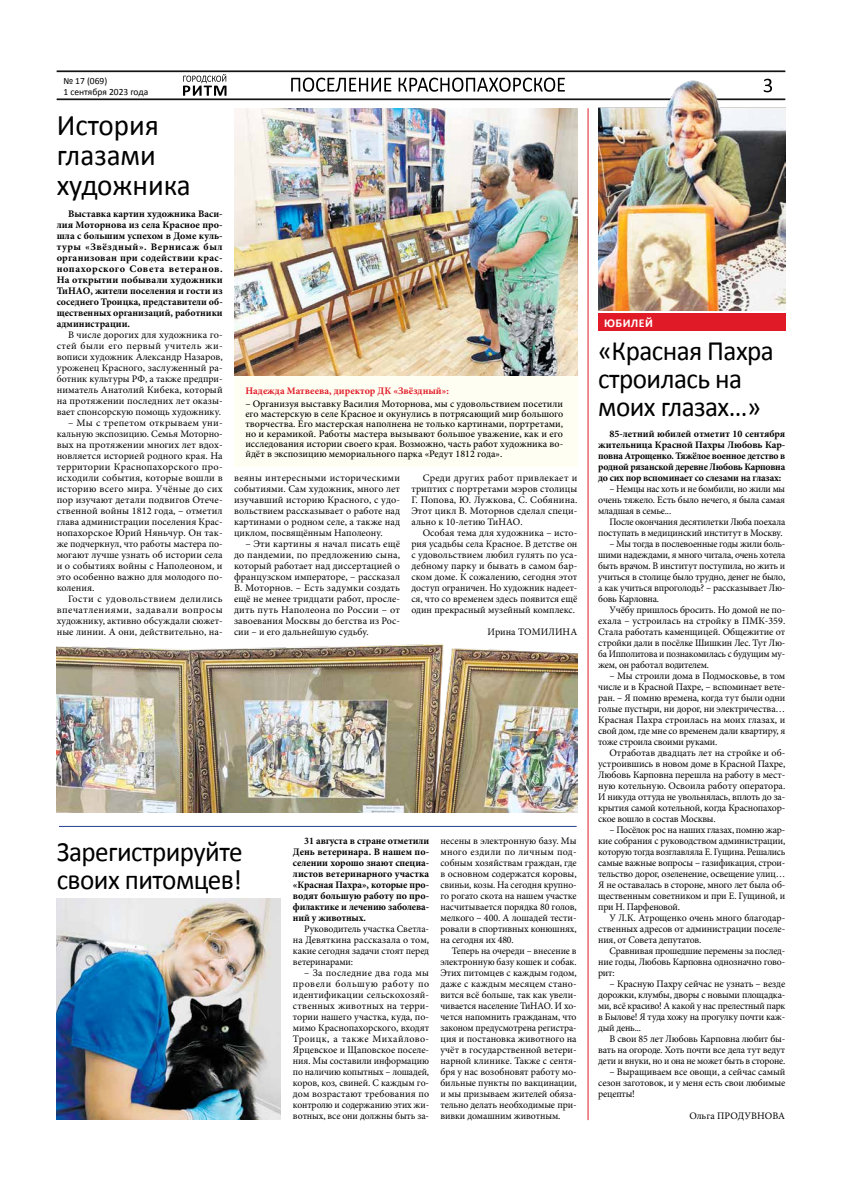
<style>
.page{position:relative;width:842px;height:1191px;background:#fff}
.page>*{position:absolute;margin:0;border:0;box-sizing:border-box;transform-origin:0 0}
.t1{font:30px/30px "Calibri";color:#000}
.t2{font:28px/28px "Calibri";letter-spacing:-.02em;color:#000}
.t3{font:700 12px "Calibri";letter-spacing:.04em;color:#fff}
.t4{font:10px/11px "Minion Pro";letter-spacing:-.01em;color:#000;text-align:justify}
.t5{font:700 10px/11px "Minion Pro";letter-spacing:-.005em;color:#000;text-align:justify}
.t6{font:500 10px/10px "Minion Pro";color:#000;text-align:justify}
.t7{font:10px/11px "Minion Pro";letter-spacing:-.01em;color:#000;text-align:justify;scale:.96 1}
.t8{font:700 10px "Minion Pro";color:#e11a27}
.t9{font:10px "Minion Pro";letter-spacing:.01em;color:#000}
.t10{font:9.5px/11px "Calibri";color:#000}
</style>
<div class="page">
<hr style="left:57px;top:99px;width:728px;height:1px;background:#000">
<svg style="left:183px;top:74px;width:43px;height:22px"></svg>
<hr style="left:57px;top:71px;width:728px;height:1px;background:#000">
<svg style="left:291px;top:78px;width:274px;height:14px"></svg>
<img style="left:57px;top:898px;width:224px;height:221px">
<hr style="left:59px;top:826px;width:518px;height:1px;background:#25408f">
<div style="left:598px;top:314px;width:187px;height:17px;background:#e11a27"></div>
<img style="left:598px;top:78px;width:187px;height:233px">
<hr style="left:587px;top:108px;width:1px;height:1012px;background:#e11a27">
<img style="left:234px;top:108px;width:343px;height:268px">
<img style="left:57px;top:644px;width:520px;height:168px">
<div style="left:234px;top:376px;width:343px;height:91px;background:#fffef2"></div>
<p class="t10" style="left:63px;top:75px;width:86px">№ 17 (069)<br>1 сентября 2023 года</p>
<h1 class="t1" style="left:57px;top:110px;width:136px">История глазами художника</h1>
<p class="t5" style="left:57px;top:208px;width:168px;text-indent:11px">Выставка картин художника Васи&shy;лия Моторнова из села Красное про&shy;шла с большим успехом в Доме куль&shy;туры «Звёздный». Вернисаж был организован при содействии крас&shy;нопахорского Совета ветеранов.<br>На открытии побывали художники ТиНАО, жители поселения и гости из соседнего Троицка, представители об&shy;щественных организаций, работники администрации.</p>
<p class="t4" style="left:57px;top:329px;width:167px;text-indent:11px">В числе дорогих для художника го&shy;стей были его первый учитель жи&shy;вописи художник Александр Назаров, уроженец Красного, заслуженный ра&shy;ботник культуры РФ, а также предпри&shy;ниматель Анатолий Кибека, который на протяжении последних лет оказы&shy;вает спонсорскую помощь художнику.</p>
<p class="t4" style="left:57px;top:417px;width:168px;text-indent:11px">– Мы с трепетом открываем уни&shy;кальную экспозицию. Семья Моторно&shy;вых на протяжении многих лет вдох&shy;новляется историей родного края. На территории Краснопахорского про&shy;исходили события, которые вошли в историю всего мира. Учёные до сих пор изучают детали подвигов Отече&shy;ственной войны 1812 года, – отметил глава администрации поселения Крас&shy;нопахорское Юрий Няньчур. Он так&shy;же подчеркнул, что работы мастера по&shy;могают лучше узнать об истории села и о событиях войны с Наполеоном, и это особенно важно для молодого по&shy;коления.</p>
<p class="t4" style="left:57px;top:593px;width:168px;text-indent:11px">Гости с удовольствием делились впечатлениями, задавали вопросы художнику, активно обсуждали сюжет&shy;ные линии. А они, действительно, на-</p>
<p class="t8" style="left:245px;top:384px;width:205px">Надежда Матвеева, директор ДК «Звёздный»:</p>
<p class="t6" style="left:245px;top:399px;width:319px">– Организуя выставку Василия Моторнова, мы с удовольствием посетили его мастерскую в селе Красное и окунулись в потрясающий мир большого творчества. Его мастерская наполнена не только картинами, портретами, но и керамикой. Работы мастера вызывают большое уважение, как и его исследования истории своего края. Возможно, часть работ художника во&shy;йдёт в экспозицию мемориального парка «Редут 1812 года».</p>
<p class="t4" style="left:234px;top:472px;width:168px">веяны интересными историческими событиями. Сам художник, много лет изучавший историю Красного, с удо&shy;вольствием рассказывает о работе над картинами о родном селе, а также над циклом, посвящённым Наполеону.</p>
<p class="t4" style="left:234px;top:538px;width:168px;text-indent:11px">– Эти картины я начал писать ещё до пандемии, по предложению сына, который работает над диссертацией о французском императоре, – рассказал В. Моторнов. – Есть задумки создать ещё не менее тридцати работ, просле&shy;дить путь Наполеона по России – от завоевания Москвы до бегства из Рос&shy;сии – и его дальнейшую судьбу.</p>
<p class="t4" style="left:411px;top:472px;width:167px;text-indent:11px">Среди других работ привлекает и триптих с портретами мэров столицы Г. Попова, Ю. Лужкова, С. Собянина.<br>Этот цикл В. Моторнов сделал специ&shy;ально к 10-летию ТиНАО.</p>
<p class="t4" style="left:411px;top:527px;width:168px;text-indent:11px">Особая тема для художника – исто&shy;рия усадьбы села Красное. В детстве он с удовольствием любил гулять по уса&shy;дебному парку и бывать в самом бар&shy;ском доме. К сожалению, сегодня этот доступ ограничен. Но художник надеет&shy;ся, что со временем здесь появится ещё один прекрасный музейный комплекс.</p>
<p class="t4" style="left:487px;top:626px;width:91px">Ирина ТОМИЛИНА</p>
<h2 class="t2" style="left:57px;top:838px;width:187px">Зарегистрируйте своих питомцев!</h2>
<p class="t5" style="left:293px;top:835px;width:138px;text-indent:11px">31 августа в стране отметили День ветеринара. В нашем по&shy;селении хорошо знают специа&shy;листов ветеринарного участка «Красная Пахра», которые про&shy;водят большую работу по про&shy;филактике и лечению заболева&shy;ний у животных.</p>
<p class="t4" style="left:293px;top:923px;width:138px;text-indent:11px">Руководитель участка Светла&shy;на Девяткина рассказала о том, какие сегодня задачи стоят перед ветеринарами:</p>
<p class="t4" style="left:293px;top:967px;width:138px;text-indent:11px">– За последние два года мы провели большую работу по идентификации сельскохозяй&shy;ственных животных на терри&shy;тории нашего участка, куда, по&shy;мимо Краснопахорского, входят Троицк, а также Михайлово-Ярцевское и Щаповское поселе&shy;ния. Мы составили информацию по наличию копытных – лошадей, коров, коз, свиней. С каждым го&shy;дом возрастают требования по контролю и содержанию этих жи&shy;вотных, все они должны быть за-</p>
<p class="t4" style="left:440px;top:835px;width:138px">несены в электронную базу. Мы много ездили по личным под&shy;собным хозяйствам граждан, где в основном содержатся коровы, свиньи, козы. На сегодня крупно&shy;го рогато скота на нашем участке насчитывается порядка 80 голов, мелкого – 400. А лошадей тести&shy;ровали в спортивных конюшнях, на сегодня их 480.</p>
<p class="t4" style="left:440px;top:945px;width:138px;text-indent:11px">Теперь на очереди – внесение в электронную базу кошек и собак.<br>Этих питомцев с каждым годом, даже с каждым месяцем стано&shy;вится всё больше, так как увели&shy;чивается население ТиНАО. И хо&shy;чется напомнить гражданам, что законом предусмотрена регистра&shy;ция и постановка животного на учёт в государственной ветери&shy;нарной клинике. Также с сентя&shy;бря у нас возобновят работу мо&shy;бильные пункты по вакцинации, и мы призываем жителей обяза&shy;тельно делать необходимые при&shy;вивки домашним животным.</p>
<p class="t3" style="left:604px;top:315px;width:51px">ЮБИЛЕЙ</p>
<h2 class="t2" style="left:598px;top:337px;width:177px">«Красная Пахра строилась на моих глазах…»</h2>
<p class="t5" style="left:598px;top:428px;width:189px;text-indent:11px">85-летний юбилей отметит 10 сентября жительница Красной Пахры Любовь Кар&shy;повна Атрощенко. Тяжёлое военное детство в родной рязанской деревне Любовь Карповна до сих пор вспоминает со слезами на глазах:</p>
<p class="t4" style="left:598px;top:483px;width:189px;text-indent:11px">– Немцы нас хоть и не бомбили, но жили мы очень тяжело. Есть было нечего, я была самая младшая в семье...</p>
<p class="t4" style="left:598px;top:516px;width:189px;text-align:right">После окончания десятилетки Люба поехала поступать в медицинский институт в Москву.</p>
<p class="t7" style="left:598px;top:538px;width:196px;text-indent:11px">– Мы тогда в послевоенные годы жили боль&shy;шими надеждами, я много читала, очень хотела быть врачом. В институт поступила, но жить и учиться в столице было трудно, денег не было, а как учиться впроголодь? – рассказывает Лю&shy;бовь Карловна.</p>
<p class="t4" style="left:598px;top:604px;width:189px;text-indent:11px">Учёбу пришлось бросить. Но домой не по&shy;ехала – устроилась на стройку в ПМК-359.<br>Стала работать каменщицей. Общежитие от стройки дали в посёлке Шишкин Лес. Тут Лю&shy;ба Ипполитова и познакомилась с будущим му&shy;жем, он работал водителем.</p>
<p class="t4" style="left:598px;top:670px;width:189px;text-indent:11px">– Мы строили дома в Подмосковье, в том числе и в Красной Пахре, – вспоминает вете&shy;ран. – Я помню времена, когда тут были одни голые пустыри, ни дорог, ни электричества… Красная Пахра строилась на моих глазах, и свой дом, где мне со временем дали квартиру, я тоже строила своими руками.</p>
<p class="t4" style="left:598px;top:747px;width:189px;text-indent:11px">Отработав двадцать лет на стройке и об&shy;устроившись в новом доме в Красной Пахре, Любовь Карповна перешла на работу в мест&shy;ную котельную. Освоила работу оператора.<br>И никуда оттуда не увольнялась, вплоть до за&shy;крытия самой котельной, когда Краснопахор&shy;ское вошло в состав Москвы.</p>
<p class="t4" style="left:598px;top:824px;width:189px;text-indent:11px">– Посёлок рос на наших глазах, помню жар&shy;кие собрания с руководством администрации, которую тогда возглавляла Е. Гущина. Решались самые важные вопросы – газификация, строи&shy;тельство дорог, озеленение, освещение улиц… Я не оставалась в стороне, много лет была об&shy;щественным советником и при Е. Гущиной, и при Н. Парфеновой.</p>
<p class="t4" style="left:598px;top:912px;width:189px;text-indent:11px">У Л.К. Атрощенко очень много благодар&shy;ственных адресов от администрации поселе&shy;ния, от Совета депутатов.</p>
<p class="t4" style="left:598px;top:945px;width:189px;text-indent:11px">Сравнивая прошедшие перемены за послед&shy;ние годы, Любовь Карповна однозначно гово&shy;рит:</p>
<p class="t4" style="left:598px;top:978px;width:189px;text-indent:11px">– Красную Пахру сейчас не узнать – везде дорожки, клумбы, дворы с новыми площадка&shy;ми, всё красиво! А какой у нас прелестный парк в Былове! Я туда хожу на прогулку почти каж&shy;дый день...</p>
<p class="t4" style="left:598px;top:1033px;width:189px;text-indent:11px">В свои 85 лет Любовь Карповна любит бы&shy;вать на огороде. Хоть почти все дела тут ведут дети и внуки, но и она не может быть в стороне.</p>
<p class="t4" style="left:598px;top:1066px;width:189px;text-indent:11px">– Выращиваем все овощи, а сейчас самый сезон заготовок, и у меня есть свои любимые рецепты!</p>
<p class="t9" style="left:689px;top:1109px;width:97px">Ольга ПРОДУВНОВА</p>
</div>
